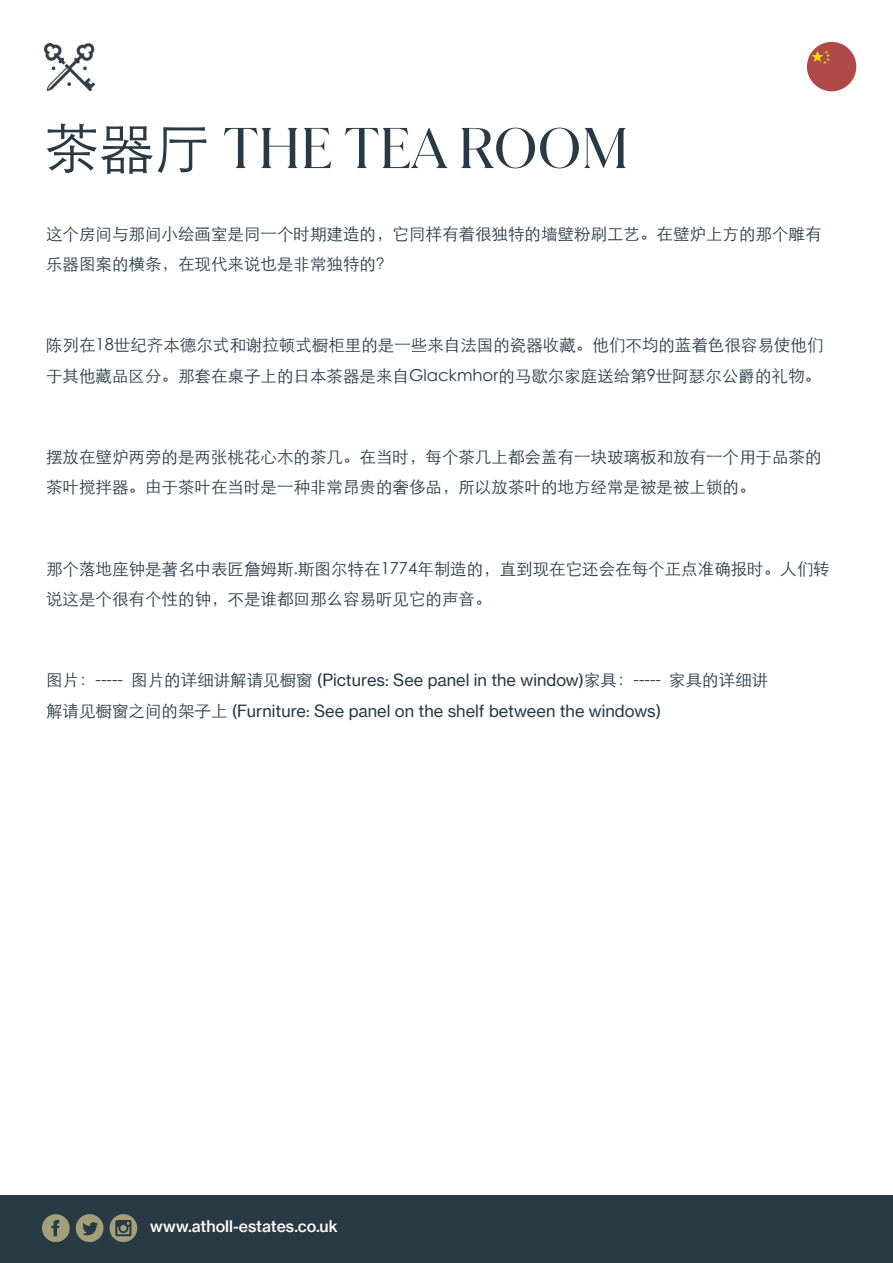
<style>
.page{position:relative;width:893px;height:1263px;background:#fff}
.page>*{position:absolute;margin:0;border:0;box-sizing:border-box;transform-origin:0 0}
.t1{font:55.05px "Juana Alt";color:#293a45}
.t2{font:300 16.5px/30.5px "ST Heiti SC";color:#293a45}
.t3{font:16.5px/30.5px "N Haas Grotesk TX Pro 55 Rg";color:#293a45}
.t4{font:15.75px "N Haas Grotesk TX Pro 65 Md";color:#fefbf5}
.s1{font-family:"ST Heiti SC";font-weight:300}
</style>
<div class="page">
<div style="left:0;top:1195px;width:893px;height:68px;background:#293a45"></div>
<svg style="left:42px;top:1214px;width:28px;height:28px"></svg>
<svg style="left:110px;top:1214px;width:27px;height:28px"></svg>
<svg style="left:76px;top:1214px;width:27px;height:28px"></svg>
<img style="left:45px;top:43px;width:50px;height:47px">
<svg style="left:807px;top:42px;width:49px;height:49px"></svg>
<p class="t1" style="left:44px;top:112px;width:586px"><span class="s1">茶器厅</span> THE TEA ROOM</p>
<p class="t2" style="left:46px;top:217px;width:777px">这个房间与那间小绘画室是同一个时期建造的，它同样有着很独特的墙壁粉刷工艺。在壁炉上方的那个雕有乐器图案的横条，在现代来说也是非常独特的？</p>
<p class="t2" style="left:46px;top:328px;width:779px">陈列在18世纪齐本德尔式和谢拉顿式橱柜里的是一些来自法国的瓷器收藏。他们不均的蓝着色很容易使他们于其他藏品区分。那套在桌子上的日本茶器是来自Glackmhor的马歇尔家庭送给第9世阿瑟尔公爵的礼物。</p>
<p class="t2" style="left:46px;top:440px;width:777px">摆放在壁炉两旁的是两张桃花心木的茶几。在当时，每个茶几上都会盖有一块玻璃板和放有一个用于品茶的茶叶搅拌器。由于茶叶在当时是一种非常昂贵的奢侈品，所以放茶叶的地方经常是被是被上锁的。</p>
<p class="t2" style="left:46px;top:552px;width:785px">那个落地座钟是著名中表匠詹姆斯.斯图尔特在1774年制造的，直到现在它还会在每个正点准确报时。人们转说这是个很有个性的钟，不是谁都回那么容易听见它的声音。</p>
<p class="t3" style="left:46px;top:665px;width:724px"><span class="s1">图片：----- 图片的详细讲解请见橱窗</span> (Pictures: See panel in the window)<span class="s1">家具：----- 家具的详细讲解请见橱窗之间的架子上</span> (Furniture: See panel on the shelf between the windows)</p>
<p class="t4" style="left:150px;top:1217px;width:189px">www.atholl-estates.co.uk</p>
</div>
